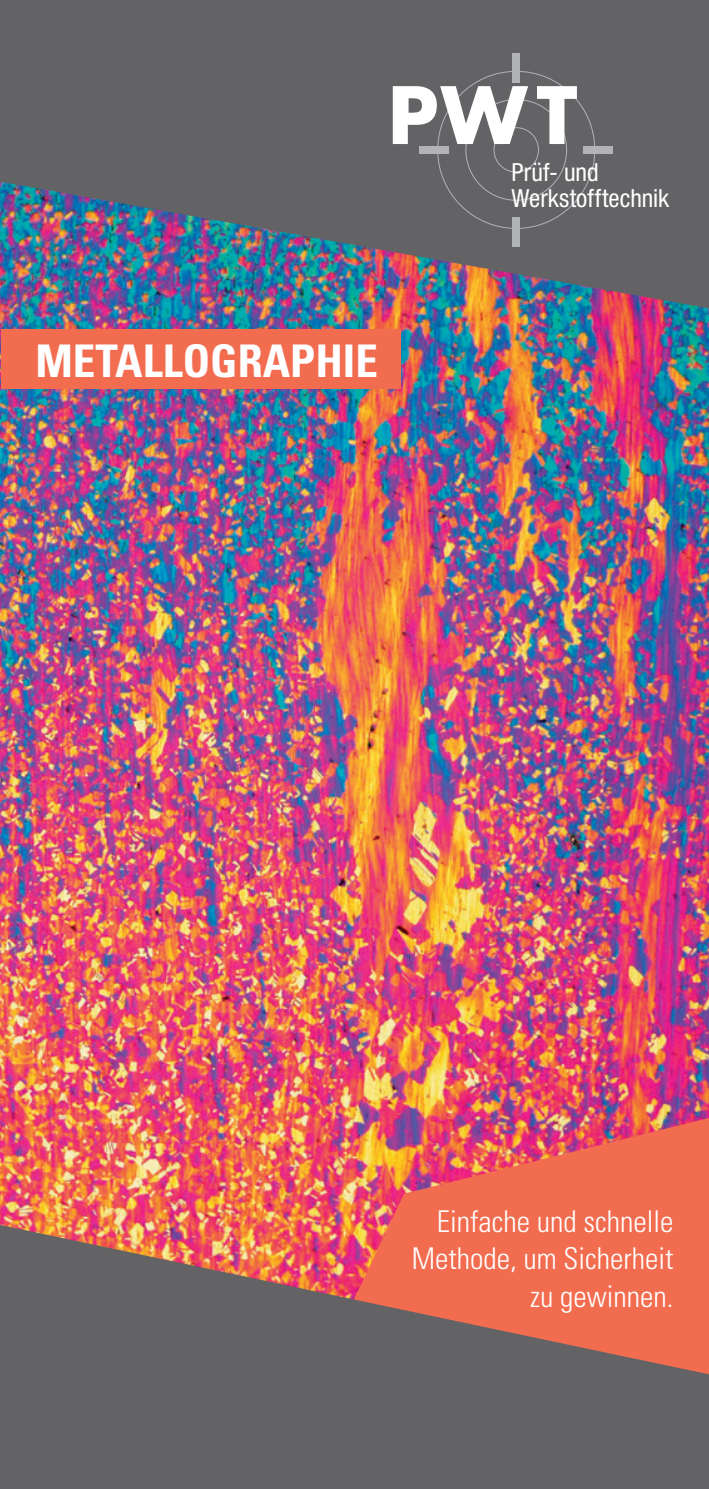
<style>
.page{position:relative;width:709px;height:1489px;background:#fff}
.page>*{position:absolute;margin:0;border:0;box-sizing:border-box;transform-origin:0 0}
.t1{font:700 condensed 45px "Univers";color:#fff}
.t2{font:300 condensed 30px/37.5px "Univers";color:#fff;text-align:right}
.t3{font:condensed 25px/26.2px "Helvetica Neue";letter-spacing:.005em;color:#fff}
</style>
<div class="page">
<img style="left:1px;top:308px;width:708px;height:886px">
<img style="left:0;top:0;width:709px;height:308px">
<div style="left:1px;top:330px;width:399px;height:59px;background:#f26c4f"></div>
<img style="left:264px;top:1117px;width:445px;height:77px">
<div style="left:583px;top:146px;width:30px;height:8px;background:#b2b3b7"></div>
<div style="left:512px;top:217px;width:8px;height:30px;background:#b2b3b7"></div>
<div style="left:512px;top:53px;width:8px;height:29px;background:#b2b3b7"></div>
<svg style="left:393px;top:70px;width:202px;height:159px"></svg>
<svg style="left:0;top:1194px;width:709px;height:294px;background:#95665f"></svg>
<h1 class="t1" style="left:35px;top:333px;width:344px">METALLOGRAPHIE</h1>
<p class="t3" style="left:511px;top:158px;width:159px">Prüf- und<br>Werkstofftechnik</p>
<p class="t2" style="left:412px;top:1201px;width:263px">Einfache und schnelle<br>Methode, um Sicherheit zu gewinnen.</p>
</div>
